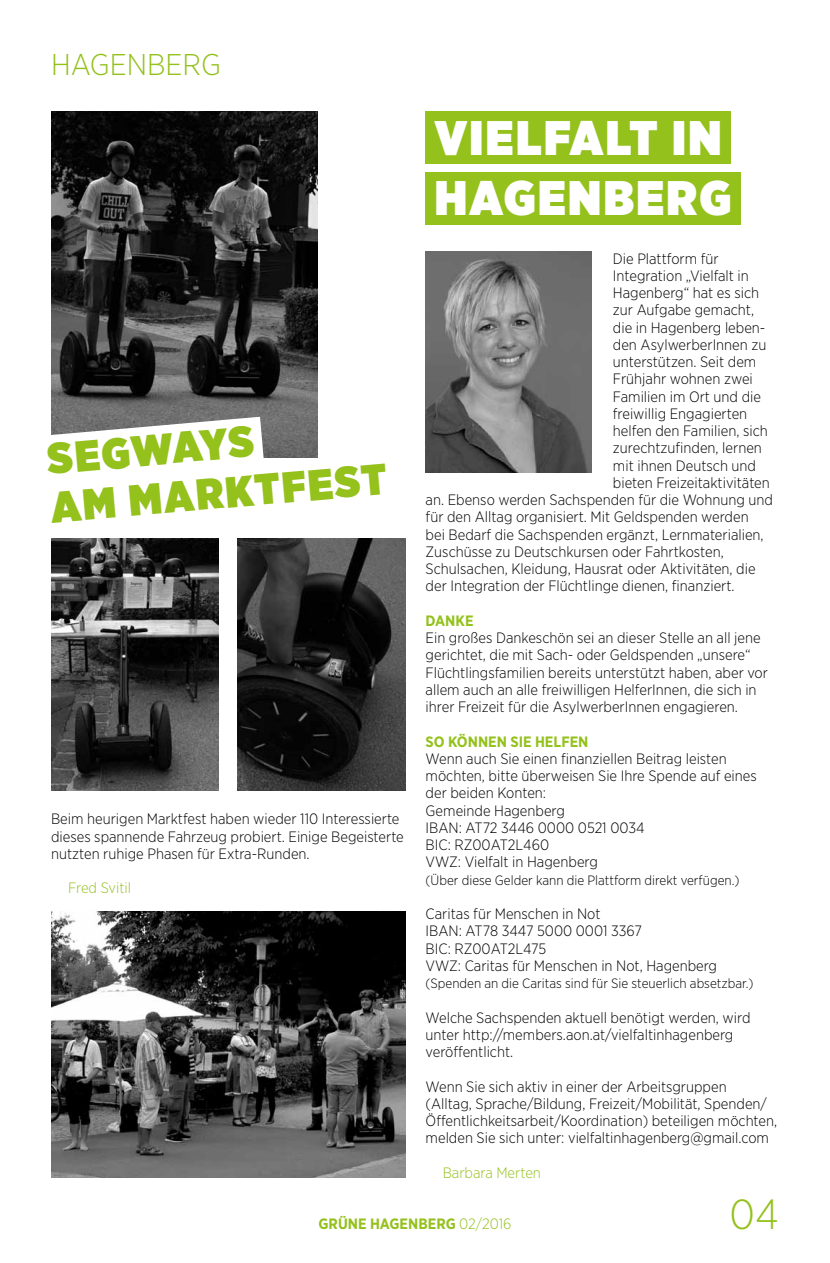
<style>
.page{position:relative;width:830px;height:1263px;background:#fff}
.page>*{position:absolute;margin:0;border:0;box-sizing:border-box;transform-origin:0 0}
.t1{font:900 48.45px/60.3px "Gotham Narrow";letter-spacing:.05em;color:#fff}
.t2{font:900 43.5px "Gotham Narrow";color:#94c11c}
.t3{font:300 42px "Gotham Narrow";color:#94c11c}
.t4{font:300 30px "Gotham Narrow";color:#94c11c}
.t5{font:300 15px/17.2px "Gotham Narrow";color:#000}
.t6{font:700 15px "Gotham Narrow";color:#94c11c}
.t7{font:300 15px "Gotham Narrow";color:#94c11c}
.t8{font:300 13.5px "Gotham Narrow";color:#000}
.s1{font-weight:300}
</style>
<div class="page">
<div style="left:425px;top:112px;width:305px;height:52px;background:#94c11c"></div>
<div style="left:425px;top:172px;width:315px;height:52px;background:#94c11c"></div>
<img style="left:425px;top:252px;width:166px;height:221px">
<img style="left:51px;top:112px;width:266px;height:305px">
<img style="left:51px;top:912px;width:354px;height:266px">
<img style="left:51px;top:538px;width:167px;height:252px">
<img style="left:237px;top:538px;width:168px;height:252px">
<svg style="left:51px;top:417px;width:267px;height:41px"></svg>
<h3 class="t4" style="left:51px;top:46px;width:150px">Hagenberg</h3>
<h2 class="t2" style="left:45px;top:430px;width:27px;rotate:-5deg">SEGWA</h2>
<h2 class="t2" style="left:48px;top:478px;width:113px;rotate:-5deg">AM MAR</h2>
<h2 class="t2" style="left:223px;top:463px;width:163px;rotate:-5deg">KTFEST</h2>
<p class="t5" style="left:51px;top:810px;width:354px">Beim heurigen Marktfest haben wieder 110 Interessierte dieses spannende Fahrzeug probiert. Einige Begeisterte nutzten ruhige Phasen für Extra-Runden.</p>
<p class="t7" style="left:68px;top:879px;width:64px">Fred Svitil</p>
<h1 class="t1" style="left:434px;top:107px;width:262px">VIEL FALT IN<br>HAGEN</h1>
<h1 class="t1" style="left:603px;top:167px;width:65px">BERG</h1>
<p class="t5" style="left:612px;top:249px;width:107px">Die Plattform für</p>
<p class="t5" style="left:612px;top:267px;width:137px">Integration „Vielfalt in</p>
<p class="t5" style="left:612px;top:284px;width:148px">Hagenberg“ hat es sich</p>
<p class="t5" style="left:612px;top:301px;width:143px">zur Aufgabe gemacht,</p>
<p class="t5" style="left:612px;top:318px;width:154px">die in Hagenberg leben-</p>
<p class="t5" style="left:612px;top:336px;width:155px">den AsylwerberInnen zu</p>
<p class="t5" style="left:612px;top:353px;width:145px">unterstützen. Seit dem</p>
<p class="t5" style="left:612px;top:370px;width:141px">Frühjahr wohnen zwei</p>
<p class="t5" style="left:612px;top:387px;width:150px">Familien im Ort und die</p>
<p class="t5" style="left:612px;top:405px;width:136px">freiwillig Engagierten</p>
<p class="t5" style="left:612px;top:422px;width:156px">helfen den Familien, sich</p>
<p class="t5" style="left:612px;top:439px;width:150px">zurechtzufinden, lernen</p>
<p class="t5" style="left:612px;top:456px;width:145px">mit ihnen Deutsch und</p>
<p class="t5" style="left:612px;top:474px;width:158px">bieten Freizeitaktivitäten</p>
<p class="t5" style="left:425px;top:491px;width:349px">an. Ebenso werden Sachspenden für die Wohnung und</p>
<p class="t5" style="left:425px;top:508px;width:324px">für den Alltag organisiert. Mit Geldspenden werden</p>
<p class="t5" style="left:425px;top:525px;width:339px">bei Bedarf die Sachspenden ergänzt, -Lernmaterialien,</p>
<p class="t5" style="left:425px;top:543px;width:299px">Zuschüsse zu Deutschkursen oder Fahrtkosten,</p>
<p class="t5" style="left:425px;top:560px;width:331px">Schulsachen, Kleidung, Hausrat oder Aktivitäten, die</p>
<p class="t5" style="left:425px;top:577px;width:310px">der Integration der Flüchtlinge dienen, finanziert.</p>
<p class="t6" style="left:425px;top:611px;width:48px">DAN KE</p>
<p class="t5" style="left:425px;top:629px;width:344px">Ein großes Dankeschön sei an dieser Stelle an all jene gerichtet, die mit Sach- oder Geldspenden „unsere“ Flüchtlingsfamilien bereits unterstützt haben, aber vor allem auch an alle freiwilligen HelferInnen, die sich in ihrer Freizeit für die AsylwerberInnen engagieren.</p>
<p class="t6" style="left:425px;top:732px;width:53px">SO KÖNNEN</p>
<p class="t6" style="left:510px;top:732px;width:69px">SIE HELFEN</p>
<p class="t5" style="left:425px;top:750px;width:332px">Wenn auch Sie einen finanziellen Beitrag leisten möchten, bitte überweisen Sie Ihre Spende auf eines der beiden Konten:<br>Gemeinde Hagenberg<br>IBAN : AT72 3446 0000 0521 0034<br>BIC: RZ00AT2L460<br>VWZ: Vielfalt in Hagenberg</p>
<p class="t8" style="left:425px;top:872px;width:315px">(Über diese Gelder kann die Plattform direkt verfügen.)</p>
<p class="t5" style="left:425px;top:905px;width:293px">Caritas für Menschen in Not<br>IBAN : AT78 3447 5000 0001 3367<br>BIC: RZ00AT2L475<br>VWZ: Caritas für Menschen in Not, Hagenberg</p>
<p class="t8" style="left:425px;top:975px;width:329px">(Spenden an die Caritas sind für Sie steuerlich absetzbar.)</p>
<p class="t5" style="left:425px;top:1008px;width:326px">Welche Sachspenden aktuell benötigt werden, wird unter http://members.aon.at/vielfaltinhagenberg veröffentlicht.</p>
<p class="t5" style="left:425px;top:1077px;width:353px">Wenn Sie sich aktiv in einer der Arbeitsgruppen<br>(Alltag, Sprache/Bildung, Freizeit/Mobilität, Spenden/ Öffentlichkeitsarbeit/Koordination) beteiligen möchten, melden Sie sich unter: vielfaltinhagenberg@gmail.com</p>
<p class="t7" style="left:442px;top:1163px;width:100px">Barbara Merten</p>
<p class="t6" style="left:318px;top:1214px;width:194px">GRÜNE HAGENBERG <span class="s1">02/2016</span></p>
<h3 class="t3" style="left:729px;top:1188px;width:51px">04</h3>
</div>
